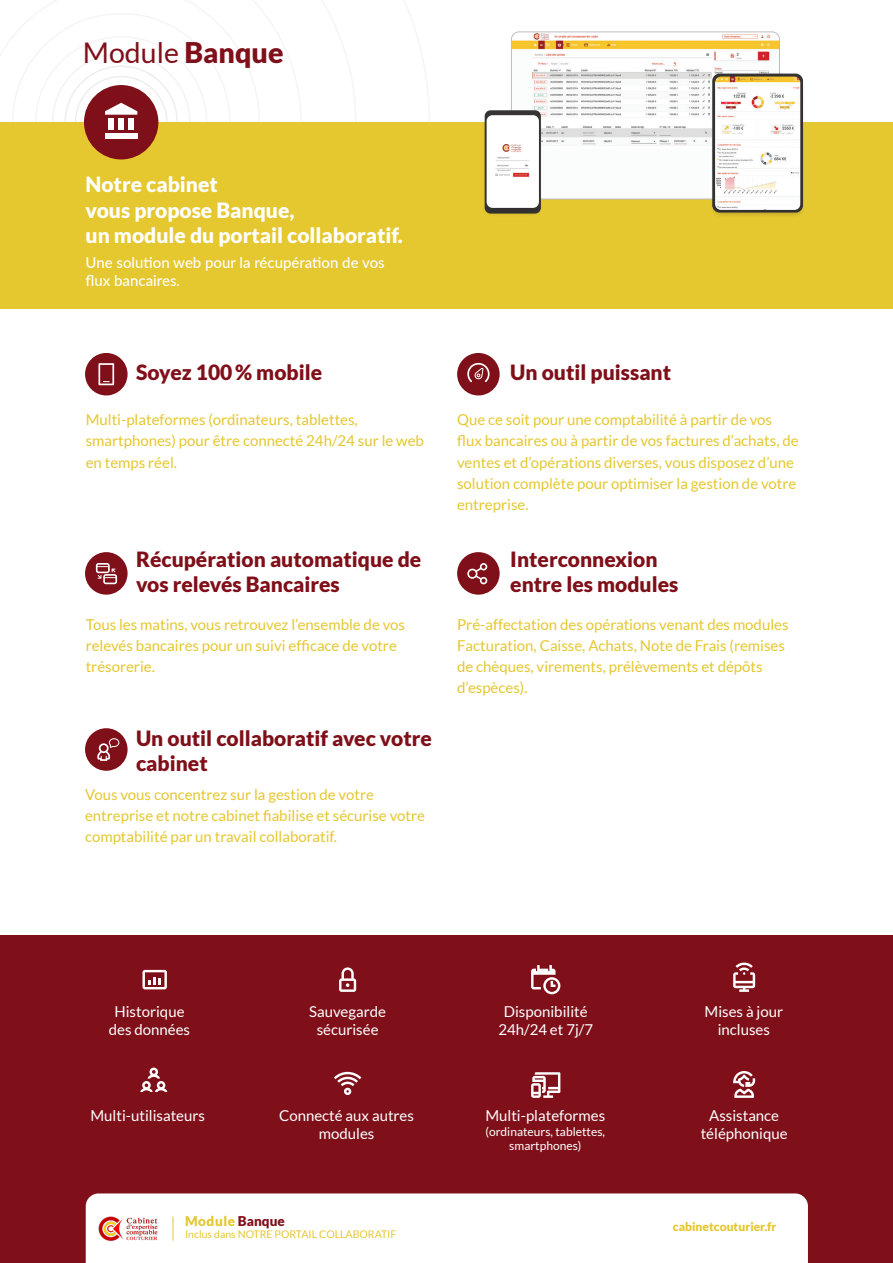
<style>
.page{position:relative;width:893px;height:1263px;background:#fff}
.page>*{position:absolute;margin:0;border:0;box-sizing:border-box;transform-origin:0 0}
.Nom_module{font:28.5px "Lato";color:#7f0f19}
.Titre_partie{font:900 21px/25.2px "Lato";color:#7f0f19}
.Chapeau_01{font:900 21px "Lato";color:#fff}
.TEXTES{font:15px/21px "Lato";color:#e5c72f}
.t1{font:15px/18px "Lato";color:#fff;text-align:center}
.Chapeau_02{font:500 15px/18px "Lato";color:#fff}
.t2{font:900 13.5px "Lato";letter-spacing:.02em;color:#e5c72f}
.t3{font:12px "Lato";color:#fff}
.t4{font:900 12px "Lato";color:#e5c72f}
.t5{font:10.5px "Lato";color:#e5c72f}
.s1{font-weight:900}
.s2{color:#7f0f19}
</style>
<div class="page">
<div style="left:0;top:935px;width:893px;height:328px;background:#7f0f19"></div>
<div style="left:0;top:122px;width:893px;height:187px;background:#e5c72f"></div>
<img style="left:511px;top:32px;width:268px;height:165px">
<div style="left:511px;top:32px;width:269px;height:167px;border:1px solid #bcbdc0;border-radius:7px"></div>
<div style="left:710px;top:76px;width:95px;height:143px;background:#231f20;opacity:.2"></div>
<img style="left:715px;top:77px;width:85px;height:133px">
<div style="left:485px;top:110px;width:56px;height:104px;background:#353334;border-radius:6px"></div>
<div style="left:482px;top:115px;width:61px;height:102px;background:#231f20;opacity:.2"></div>
<img style="left:487px;top:115px;width:52px;height:93px">
<div style="left:86px;top:1193px;width:722px;height:70px;background:#fff"></div>
<svg style="left:173px;top:1216px;width:1px;height:24px"></svg>
<img style="left:99px;top:1215px;width:60px;height:27px">
<div style="left:84px;top:85px;width:74px;height:74px;background:#7f0f19;border-radius:50%"></div>
<div style="left:105px;top:133px;width:32px;height:6px;background:#fff"></div>
<div style="left:108px;top:118px;width:6px;height:12px;background:#fff"></div>
<div style="left:119px;top:118px;width:5px;height:12px;background:#fff"></div>
<div style="left:129px;top:118px;width:5px;height:12px;background:#fff"></div>
<svg style="left:105px;top:103px;width:32px;height:12px"></svg>
<svg style="left:142px;top:970px;width:25px;height:19px"></svg>
<svg style="left:339px;top:967px;width:17px;height:25px"></svg>
<svg style="left:531px;top:965px;width:29px;height:29px"></svg>
<svg style="left:334px;top:1072px;width:27px;height:23px"></svg>
<svg style="left:733px;top:962px;width:22px;height:30px"></svg>
<svg style="left:531px;top:1072px;width:29px;height:26px"></svg>
<svg style="left:733px;top:1071px;width:22px;height:27px"></svg>
<svg style="left:140px;top:1067px;width:27px;height:25px"></svg>
<svg style="left:85px;top:353px;width:43px;height:42px"></svg>
<svg style="left:457px;top:552px;width:43px;height:43px"></svg>
<svg style="left:85px;top:728px;width:43px;height:43px"></svg>
<svg style="left:85px;top:552px;width:43px;height:43px"></svg>
<svg style="left:457px;top:353px;width:43px;height:42px"></svg>
<p class="Nom_module" style="left:83px;top:37px;width:202px">Module <span class="s1">Banque</span></p>
<p class="Chapeau_01" style="left:86px;top:172px;width:134px">Notre cabinet</p>
<p class="Chapeau_01" style="left:86px;top:198px;width:210px">vous propose Banque,</p>
<p class="Chapeau_01" style="left:86px;top:223px;width:319px">un module du portail collaboratif.</p>
<p class="Chapeau_02" style="left:86px;top:253px;width:301px">Une solution web pour la récupération de vos flux bancaires.</p>
<p class="Titre_partie" style="left:136px;top:359px;width:188px">Soyez 100% mobile</p>
<p class="TEXTES" style="left:86px;top:409px;width:340px">Multi-plateformes (ordinateurs, tablettes, smartphones) pour être connecté 24h/24 sur le web en temps réel.</p>
<p class="Titre_partie" style="left:136px;top:546px;width:287px">Récupération automatique de vos relevés Bancaires</p>
<p class="TEXTES" style="left:86px;top:614px;width:321px">Tous les matins, vous retrouvez l’ensemble de vos relevés bancaires pour un suivi efficace de votre trésorerie.</p>
<p class="Titre_partie" style="left:136px;top:725px;width:297px">Un outil collaboratif avec votre cabinet</p>
<p class="TEXTES" style="left:85px;top:784px;width:341px">Vous vous concentrez sur la gestion de votre entreprise et notre cabinet fiabilise et sécurise votre comptabilité par un travail collaboratif.</p>
<p class="Titre_partie" style="left:510px;top:359px;width:162px">Un outil puissant</p>
<p class="TEXTES" style="left:457px;top:409px;width:343px">Que ce soit pour une comptabilité à partir de vos flux bancaires ou à partir de vos factures d’achats, de ventes et d’opérations diverses, vous disposez d’une solution complète pour optimiser la gestion de votre entreprise.</p>
<p class="Titre_partie" style="left:510px;top:546px;width:170px">Interconnexion entre les modules</p>
<p class="TEXTES" style="left:457px;top:614px;width:333px">Pré-affectation des opérations venant des modules Facturation, Caisse, Achats, Note de Frais (remises de chèques, virements, prélèvements et dépôts d’espèces).</p>
<p class="t1" style="left:109px;top:1002px;width:83px">Historique des données</p>
<p class="t1" style="left:309px;top:1002px;width:78px">Sauvegarde sécurisée</p>
<p class="t1" style="left:498px;top:1002px;width:96px">Disponibilité<br>24h/24 et 7j/7</p>
<p class="t1" style="left:705px;top:1002px;width:80px">Mises à jour incluses</p>
<p class="t1" style="left:91px;top:1107px;width:116px">Multi-utilisateurs</p>
<p class="t1" style="left:279px;top:1107px;width:136px">Connecté aux autres modules</p>
<p class="t1" style="left:485px;top:1107px;width:121px">Multi-plateformes</p>
<p class="t3" style="left:486px;top:1124px;width:121px">(ordinateurs, tablettes,</p>
<p class="t3" style="left:509px;top:1139px;width:74px">smartphones)</p>
<p class="t1" style="left:701px;top:1107px;width:88px">Assistance téléphonique</p>
<p class="t2" style="left:185px;top:1213px;width:101px">Module <span class="s2">Banque</span></p>
<p class="t5" style="left:185px;top:1228px;width:213px">Inclus dans NOTRE PORTAIL COLLABORATIF</p>
<p class="t4" style="left:673px;top:1220px;width:105px">cabinetcouturier.fr</p>
</div>
